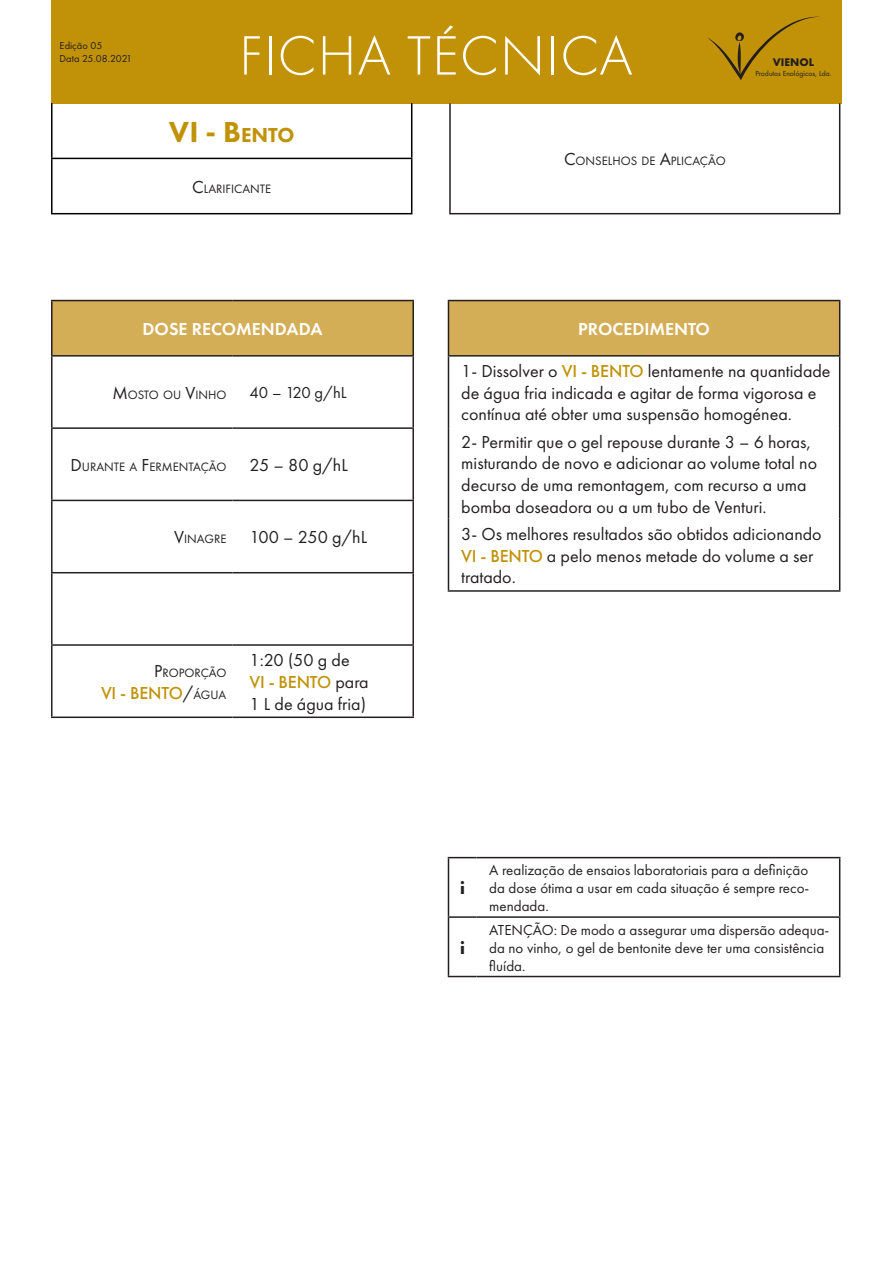
<style>
.page{position:relative;width:893px;height:1263px;background:#fff}
.page>*{position:absolute;margin:0;border:0;box-sizing:border-box;transform-origin:0 0}
.t1{font:300 57.45px "Futura PT";letter-spacing:.02em;color:#fff}
.t2{font:800 30px "Futura PT";color:#c19208}
.t3{font:18px/21.6px "Futura PT";color:#231f20}
.t4{font:600 18px "Futura PT";color:#fff}
.t5{font:500 18px "Futura PT";letter-spacing:-.01em;color:#c19208}
.t6{font:700 18px "Futura PT";color:#231f20}
.t7{font:16.5px "Futura PT";letter-spacing:-.015em;color:#231f20}
.t8{font:15px/18px "Futura PT";color:#231f20}
.t9{font:12.6px "Futura PT";color:#231f20}
.t10{font:700 11.55px "Futura PT";color:#231f20}
.t11{font:10.5px "Futura PT";color:#231f20}
.t12{font:7.65px "Futura PT";color:#231f20}
.s1{font-size:21px}
.s2{font-size:18px}
.s3{font-weight:400;color:#231f20}
.s4{font-weight:400;font-size:12.6px;color:#231f20}
.s5{font-weight:500;color:#c19208}
</style>
<div class="page">
<svg style="left:448px;top:857px;width:29px;height:1px"></svg>
<hr style="left:448px;top:858px;width:1px;height:58px;background:#231f20">
<hr style="left:477px;top:857px;width:363px;height:1px;background:#231f20">
<hr style="left:839px;top:858px;width:1px;height:58px;background:#231f20">
<hr style="left:448px;top:916px;width:29px;height:2px;background:#231f20">
<hr style="left:448px;top:918px;width:1px;height:58px;background:#231f20">
<hr style="left:477px;top:916px;width:363px;height:2px;background:#231f20">
<hr style="left:839px;top:918px;width:1px;height:58px;background:#231f20">
<svg style="left:448px;top:976px;width:29px;height:1px"></svg>
<hr style="left:477px;top:976px;width:363px;height:1px;background:#231f20">
<div style="left:52px;top:301px;width:361px;height:55px;background:#d4ae56"></div>
<hr style="left:51px;top:300px;width:181px;height:1px;background:#231f20">
<hr style="left:51px;top:301px;width:2px;height:54px;background:#231f20">
<hr style="left:232px;top:300px;width:182px;height:1px;background:#231f20">
<hr style="left:412px;top:301px;width:2px;height:54px;background:#231f20">
<hr style="left:51px;top:355px;width:181px;height:2px;background:#231f20">
<hr style="left:51px;top:357px;width:2px;height:70px;background:#231f20">
<hr style="left:232px;top:355px;width:182px;height:2px;background:#231f20">
<hr style="left:412px;top:357px;width:2px;height:70px;background:#231f20">
<hr style="left:51px;top:427px;width:181px;height:2px;background:#231f20">
<hr style="left:51px;top:429px;width:2px;height:71px;background:#231f20">
<hr style="left:232px;top:427px;width:182px;height:2px;background:#231f20">
<hr style="left:412px;top:429px;width:2px;height:71px;background:#231f20">
<hr style="left:51px;top:500px;width:181px;height:1px;background:#231f20">
<hr style="left:51px;top:501px;width:2px;height:71px;background:#231f20">
<hr style="left:232px;top:500px;width:182px;height:1px;background:#231f20">
<hr style="left:412px;top:501px;width:2px;height:71px;background:#231f20">
<hr style="left:51px;top:572px;width:181px;height:1px;background:#231f20">
<hr style="left:51px;top:573px;width:2px;height:71px;background:#231f20">
<hr style="left:232px;top:572px;width:182px;height:1px;background:#231f20">
<hr style="left:412px;top:573px;width:2px;height:71px;background:#231f20">
<hr style="left:51px;top:644px;width:181px;height:2px;background:#231f20">
<hr style="left:51px;top:646px;width:2px;height:70px;background:#231f20">
<hr style="left:232px;top:644px;width:182px;height:2px;background:#231f20">
<hr style="left:412px;top:646px;width:2px;height:70px;background:#231f20">
<hr style="left:51px;top:716px;width:181px;height:2px;background:#231f20">
<hr style="left:232px;top:716px;width:182px;height:2px;background:#231f20">
<div style="left:448px;top:301px;width:392px;height:55px;background:#d4ae56"></div>
<hr style="left:448px;top:300px;width:392px;height:1px;background:#231f20">
<hr style="left:448px;top:301px;width:1px;height:54px;background:#231f20">
<hr style="left:839px;top:301px;width:1px;height:54px;background:#231f20">
<hr style="left:448px;top:355px;width:392px;height:2px;background:#231f20">
<hr style="left:448px;top:357px;width:1px;height:71px;background:#231f20">
<hr style="left:839px;top:357px;width:1px;height:71px;background:#231f20">
<hr style="left:448px;top:428px;width:1px;height:91px;background:#231f20">
<hr style="left:839px;top:428px;width:1px;height:91px;background:#231f20">
<hr style="left:448px;top:519px;width:1px;height:71px;background:#231f20">
<hr style="left:839px;top:519px;width:1px;height:71px;background:#231f20">
<hr style="left:448px;top:590px;width:392px;height:2px;background:#231f20">
<div style="left:51px;top:0;width:791px;height:103px;background:#c19208"></div>
<svg style="left:708px;top:16px;width:112px;height:64px"></svg>
<hr style="left:51px;top:103px;width:2px;height:55px;background:#000">
<hr style="left:411px;top:103px;width:1px;height:55px;background:#000">
<hr style="left:51px;top:158px;width:361px;height:1px;background:#000">
<hr style="left:51px;top:159px;width:2px;height:54px;background:#000">
<hr style="left:411px;top:159px;width:1px;height:54px;background:#000">
<hr style="left:51px;top:213px;width:361px;height:1px;background:#000">
<hr style="left:449px;top:103px;width:2px;height:110px;background:#231f20">
<hr style="left:839px;top:103px;width:1px;height:110px;background:#231f20">
<hr style="left:449px;top:213px;width:391px;height:1px;background:#231f20">
<p class="t1" style="left:239px;top:23px;width:395px">FICHA TÉCNICA</p>
<p class="t11" style="left:60px;top:40px;width:44px">Edição 05</p>
<p class="t11" style="left:60px;top:52px;width:74px">Data 25.08.2021</p>
<p class="t10" style="left:773px;top:54px;width:43px">VIENOL</p>
<p class="t12" style="left:755px;top:69px;width:78px">Produtos Enológicos, Lda.</p>
<p class="t2" style="left:169px;top:113px;width:127px">VI - B<span class="s1">ENTO</span></p>
<p class="t9" style="left:192px;top:181px;width:81px"><span class="s2">C</span>LARIFICANTE</p>
<p class="t4" style="left:143px;top:318px;width:181px">DOSE RECOMENDADA</p>
<p class="t9" style="left:112px;top:387px;width:116px"><span class="s2">M</span>OSTO OU <span class="s2">V</span>INHO</p>
<p class="t7" style="left:249px;top:383px;width:99px">40 – 120 g/hL</p>
<p class="t9" style="left:71px;top:459px;width:157px"><span class="s2">D</span>URANTE A <span class="s2">F</span> ERMENTAÇÃO</p>
<p class="t3" style="left:249px;top:454px;width:100px">25 – 80 g/hL</p>
<p class="t9" style="left:174px;top:532px;width:54px"><span class="s2">V</span>INAGRE</p>
<p class="t3" style="left:249px;top:526px;width:119px">100 – 250 g/hL</p>
<p class="t9" style="left:154px;top:665px;width:74px"><span class="s2">P</span>ROPORÇÃO</p>
<p class="t5" style="left:101px;top:682px;width:127px">VI - BENTO<span class="s3">/</span><span class="s4">ÁGUA</span></p>
<p class="t3" style="left:249px;top:649px;width:102px">1:20 (50 g de</p>
<p class="t5" style="left:249px;top:671px;width:121px">VI - BENTO <span class="s3">para</span></p>
<p class="t3" style="left:249px;top:693px;width:118px">1 L de água fria)</p>
<p class="t9" style="left:564px;top:154px;width:163px"><span class="s2">C</span>ONSELHOS DE <span class="s2">A</span>PLICAÇÃO</p>
<p class="t4" style="left:578px;top:318px;width:133px">PROCEDIMENTO</p>
<p class="t3" style="left:461px;top:360px;width:371px">1- Dissolver o <span class="s5">VI - BENTO</span> lentamente na quantidade de água fria indicada e agitar de forma vigorosa e contínua até obter uma suspensão homogénea.</p>
<p class="t3" style="left:461px;top:431px;width:357px">2- Permitir que o gel repouse durante 3 – 6 horas, misturando de novo e adicionar ao volume total no decurso de uma remontagem, com recurso a uma bomba doseadora ou a um tubo de Venturi.</p>
<p class="t3" style="left:461px;top:523px;width:362px">3- Os melhores resultados são obtidos adicionando<br><span class="s5">VI - BENTO</span> a pelo menos metade do volume a ser tratado.</p>
<p class="t6" style="left:460px;top:876px;width:6px">i</p>
<p class="t6" style="left:460px;top:936px;width:6px">i</p>
<p class="t8" style="left:489px;top:861px;width:320px">A realização de ensaios laboratoriais para a definição</p>
<p class="t8" style="left:489px;top:879px;width:322px">da dose ótima a usar em cada situação é sempre reco&shy;mendada.</p>
<p class="t8" style="left:489px;top:920px;width:342px">ATENÇÃO: De modo a assegurar uma dispersão adequa&shy;da no vinho, o gel de bentonite deve ter uma consistência fluída.</p>
</div>
